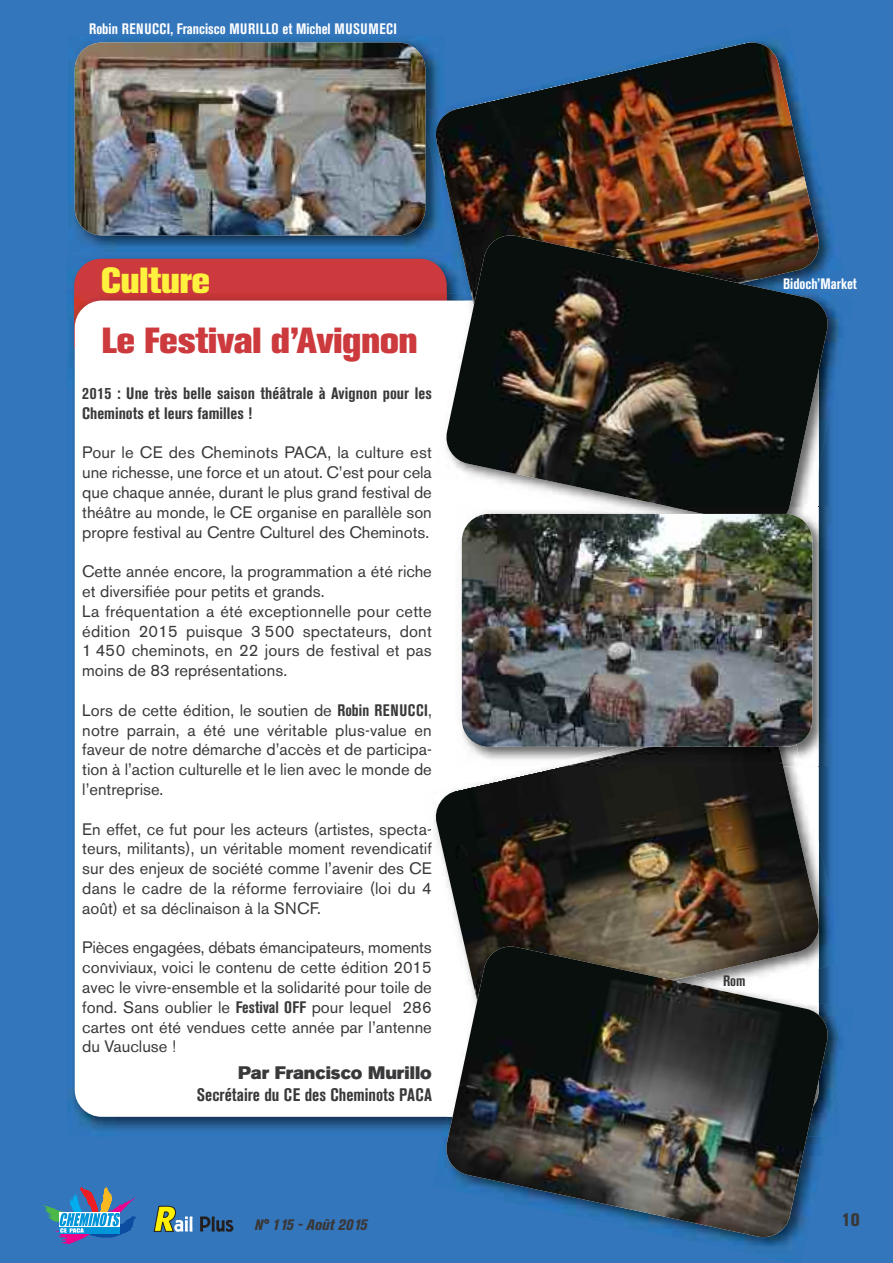
<style>
.page{position:relative;width:893px;height:1263px;background:#3376bb}
.page>*{position:absolute;margin:0;border:0;box-sizing:border-box;transform-origin:0 0}
.t1{font:800 36px "Akzidenz Grotesk BE";color:#cc3a3d}
.t2{font:800 36px "Akzidenz Grotesk BE";color:#fff23e}
.t3{font:700 condensed 18px "Akzidenz Grotesk BE";color:#39383a}
.t4{font:18px "Akzidenz Grotesk BE Super";color:#39383a}
.t5{font:800 condensed 18px "Akzidenz Grotesk BE";color:#39383a}
.t6{font:16.5px/19.8px "Akzidenz Grotesk BE";color:#39383a;text-align:justify}
.t7{font:700 condensed 16.5px/19.8px "Akzidenz Grotesk BE";letter-spacing:.005em;color:#39383a;scale:1.05 1}
.t8{font:700 condensed 15px "Akzidenz Grotesk BE";color:#fff}
.t9{font:italic 800 condensed 15px "Akzidenz Grotesk BE";color:#39383a}
.t10{font:700 condensed 15px "Akzidenz Grotesk BE";color:#39383a}
.s1{font-weight:700;font-stretch:condensed}
</style>
<div class="page">
<svg style="left:43px;top:1187px;width:93px;height:57px"></svg>
<svg style="left:154px;top:1206px;width:39px;height:26px"></svg>
<svg style="left:200px;top:1216px;width:33px;height:16px"></svg>
<img style="left:67px;top:258px;width:366px;height:35px">
<div style="left:74px;top:259px;width:373px;height:112px;background:#cc3a3d;border-radius:27px"></div>
<img style="left:68px;top:390px;width:764px;height:746px">
<img style="left:68px;top:293px;width:365px;height:97px">
<div style="left:75px;top:301px;width:744px;height:816px;background:#fff;border-radius:27px"></div>
<img style="left:433px;top:40px;width:388px;height:261px">
<img style="left:839px;top:326px;width:2px;height:12px">
<img style="left:830px;top:390px;width:2px;height:78px">
<img style="left:830px;top:304px;width:9px;height:86px">
<img style="left:471px;top:221px;width:288px;height:12px">
<img style="left:444px;top:233px;width:386px;height:274px">
<img style="left:821px;top:842px;width:11px;height:127px">
<img style="left:434px;top:766px;width:387px;height:178px">
<img style="left:839px;top:1037px;width:2px;height:12px">
<img style="left:443px;top:1003px;width:396px;height:133px">
<img style="left:474px;top:932px;width:218px;height:12px">
<img style="left:444px;top:944px;width:386px;height:296px">
<img style="left:68px;top:36px;width:377px;height:219px">
<img style="left:424px;top:106px;width:21px;height:108px">
<img style="left:436px;top:115px;width:9px;height:62px">
<img style="left:75px;top:43px;width:350px;height:192px;border-radius:27px">
<img style="left:461px;top:507px;width:371px;height:259px">
<img style="left:584px;top:507px;width:226px;height:23px">
<img style="left:671px;top:507px;width:118px;height:7px">
<img style="left:538px;top:742px;width:263px;height:24px">
<img style="left:563px;top:747px;width:220px;height:19px">
<img style="left:462px;top:514px;width:350px;height:233px;border-radius:27px">
<p class="t8" style="left:89px;top:23px;width:309px">Robin RENUCCI, Francisco MURILLO et Michel MUSUMECI</p>
<h1 class="t2" style="left:101px;top:268px;width:110px">Culture</h1>
<h1 class="t1" style="left:102px;top:328px;width:317px">Le Festival d’Avignon</h1>
<p class="t7" style="left:82px;top:385px;width:334px">2015 : Une très belle saison théâtrale à Avignon pour les<br>Cheminots et leurs familles !</p>
<p class="t6" style="left:82px;top:444px;width:351px">Pour le CE des Cheminots PACA, la culture est une richesse, une force et un atout. C’est pour cela que chaque année, durant le plus grand festival de théâtre au monde, le CE organise en parallèle son propre festival au Centre Culturel des Cheminots.</p>
<p class="t6" style="left:82px;top:563px;width:351px;text-align:left">Cette année encore, la programmation a été riche et diversifiée pour petits et grands.<br>La fréquentation a été exceptionnelle pour cette édition 2015 puisque 3 500 spectateurs, dont 1 450 cheminots, en 22 jours de festival et pas moins de 83 représentations.</p>
<p class="t6" style="left:82px;top:702px;width:351px">Lors de cette édition, le soutien de <span class="s1">Robin RENUCCI</span>, notre parrain, a été une véritable plus-value en faveur de notre démarche d’accès et de participa&shy;tion à l’action culturelle et le lien avec le monde de l’entreprise.</p>
<p class="t6" style="left:82px;top:821px;width:351px">En effet, ce fut pour les acteurs (artistes, specta&shy;teurs, militants), un véritable moment revendicatif sur des enjeux de société comme l’avenir des CE dans le cadre de la réforme ferroviaire (loi du 4 août) et sa déclinaison à la SNCF.</p>
<p class="t6" style="left:82px;top:939px;width:351px">Pièces engagées, débats émancipateurs, moments conviviaux, voici le contenu de cette édition 2015 avec le vivre-ensemble et la solidarité pour toile de fond. Sans oublier le <span class="s1">Festival OFF</span> pour lequel 286 cartes ont été vendues cette année par l’antenne du Vaucluse !</p>
<p class="t4" style="left:238px;top:1066px;width:195px">Par Francisco Murillo</p>
<p class="t3" style="left:197px;top:1088px;width:236px">Secrétaire du CE des Cheminots PACA</p>
<p class="t8" style="left:783px;top:278px;width:75px">Bidoch’Market</p>
<p class="t10" style="left:723px;top:975px;width:24px">Rom</p>
<p class="t9" style="left:254px;top:1219px;width:114px">N° 115 - Août 2015</p>
<p class="t5" style="left:842px;top:1214px;width:19px">10</p>
</div>
